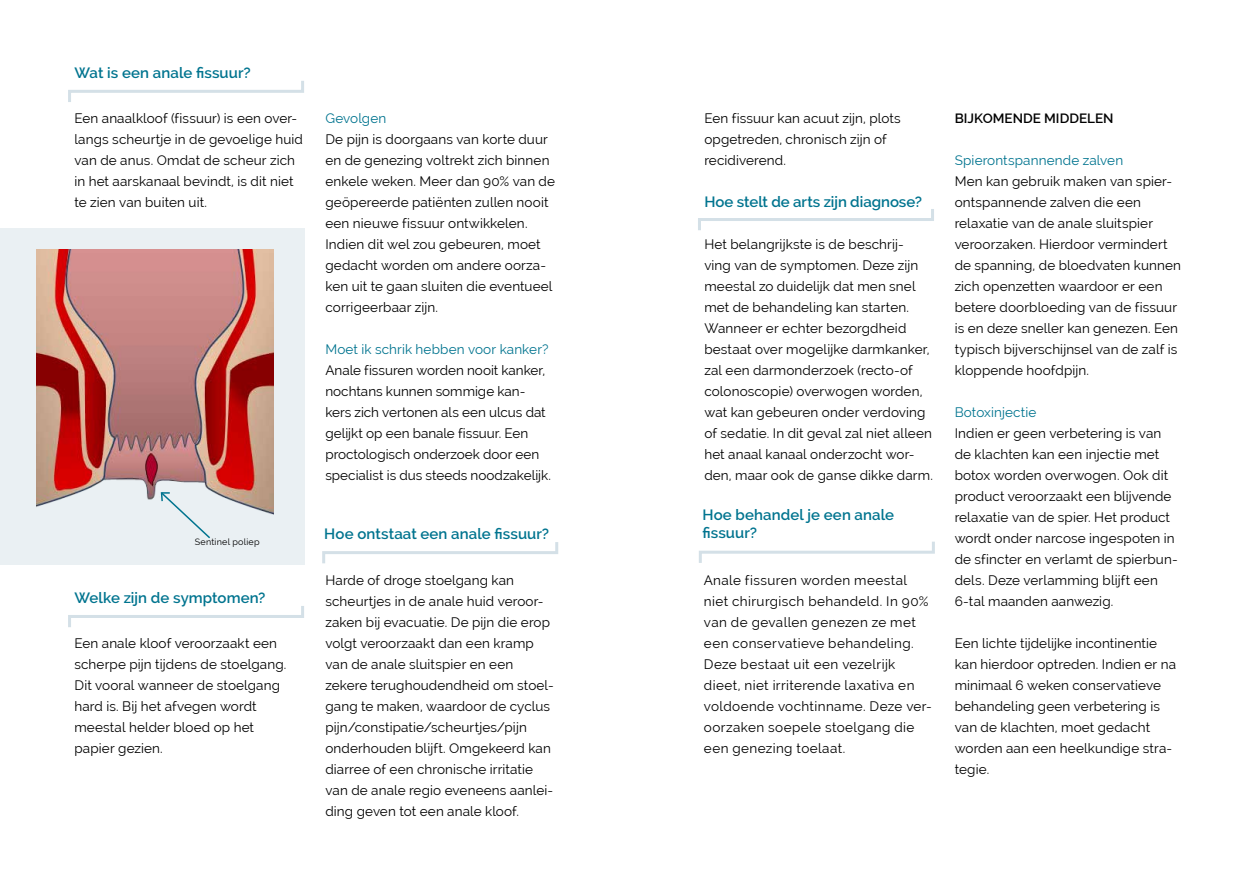
<style>
.page{position:relative;width:1259px;height:893px;background:#fff}
.page>*{position:absolute;margin:0;border:0;box-sizing:border-box;transform-origin:0 0}
.t1{font:600 15px/18px "Raleway";letter-spacing:.005em;color:#00748f}
.t2{font:13.5px/21px "Raleway";letter-spacing:.01em;color:#000}
.t3{font:13.5px/21px "Raleway";letter-spacing:.03em;color:#000}
.t4{font:13.5px "Raleway";letter-spacing:.01em;color:#00748f}
.t5{font:600 13.5px "Raleway";letter-spacing:.005em;color:#000}
.t6{font:9px "Raleway";letter-spacing:.025em;color:#000}
</style>
<div class="page">
<svg style="left:322px;top:542px;width:237px;height:22px"></svg>
<svg style="left:698px;top:209px;width:236px;height:22px"></svg>
<svg style="left:699px;top:541px;width:236px;height:22px"></svg>
<div style="left:0;top:228px;width:304px;height:336px;background:#eaf0f3"></div>
<svg style="left:68px;top:81px;width:236px;height:21px"></svg>
<svg style="left:68px;top:606px;width:236px;height:21px"></svg>
<img style="left:37px;top:249px;width:237px;height:266px">
<svg style="left:159px;top:491px;width:53px;height:48px"></svg>
<p class="t1" style="left:74px;top:64px;width:178px">Wat is een anale fissuur?</p>
<p class="t2" style="left:74px;top:108px;width:230px">Een anaalkloof (fissuur) is een over&shy;langs scheurtje in de gevoelige huid van de anus. Omdat de scheur zich in het aarskanaal bevindt, is dit niet te zien van buiten uit.</p>
<p class="t6" style="left:195px;top:537px;width:66px">Sentinel poliep</p>
<p class="t1" style="left:74px;top:589px;width:193px">Welke zijn de symptomen?</p>
<p class="t2" style="left:74px;top:633px;width:213px">Een anale kloof veroorzaakt een scherpe pijn tijdens de stoelgang.<br>Dit vooral wanneer de stoelgang hard is. Bij het afvegen wordt meestal helder bloed op het papier gezien.</p>
<p class="t4" style="left:325px;top:110px;width:62px">Gevolgen</p>
<p class="t2" style="left:325px;top:129px;width:231px">De pijn is doorgaans van korte duur en de genezing voltrekt zich binnen enkele weken. Meer dan 90% van de geöpereerde patiënten zullen nooit een nieuwe fissuur ontwikkelen.<br>Indien dit wel zou gebeuren, moet gedacht worden om andere oorza&shy;ken uit te gaan sluiten die eventueel corrigeerbaar zijn.</p>
<p class="t4" style="left:325px;top:342px;width:225px">Moet ik schrik hebben voor kanker?</p>
<p class="t2" style="left:325px;top:360px;width:227px">Anale fissuren worden nooit kanker, nochtans kunnen sommige kan&shy;kers zich vertonen als een ulcus dat gelijkt op een banale fissuur. Een proctologisch onderzoek door een specialist is dus steeds noodzakelijk.</p>
<p class="t1" style="left:324px;top:524px;width:226px">Hoe ontstaat een anale fissuur?</p>
<p class="t2" style="left:325px;top:570px;width:230px">Harde of droge stoelgang kan scheurtjes in de anale huid veroor&shy;zaken bij evacuatie. De pijn die erop volgt veroorzaakt dan een kramp van de anale sluitspier en een zekere terughoudendheid om stoel&shy;gang te maken, waardoor de cyclus pijn/constipatie/scheurtjes/pijn onderhouden blijft. Omgekeerd kan diarree of een chronische irritatie van de anale regio eveneens aanlei&shy;ding geven tot een anale kloof.</p>
<p class="t2" style="left:704px;top:108px;width:198px">Een fissuur kan acuut zijn, plots opgetreden, chronisch zijn of recidiverend.</p>
<p class="t1" style="left:704px;top:193px;width:219px">Hoe stelt de arts zijn diagnose?</p>
<p class="t2" style="left:704px;top:234px;width:230px">Het belangrijkste is de beschrij&shy;ving van de symptomen. Deze zijn meestal zo duidelijk dat men snel met de behandeling kan starten.<br>Wanneer er echter bezorgdheid bestaat over mogelijke darmkanker, zal een darmonderzoek (recto-of colonoscopie) overwogen worden, wat kan gebeuren onder verdoving of sedatie. In dit geval zal niet alleen het anaal kanaal onderzocht wor&shy;den, maar ook de ganse dikke darm.</p>
<p class="t1" style="left:702px;top:506px;width:193px">Hoe behandel je een anale fissuur?</p>
<p class="t3" style="left:704px;top:570px;width:230px">Anale fissuren worden meestal niet chirurgisch behandeld. In 90% van de gevallen genezen ze met een conservatieve behandeling.<br>Deze bestaat uit een vezelrijk dieet, niet irriterende laxativa en voldoende vochtinname. Deze ver&shy;oorzaken soepele stoelgang die een genezing toelaat.</p>
<p class="t5" style="left:954px;top:111px;width:160px">BIJKOMENDE MIDDELEN</p>
<p class="t4" style="left:954px;top:152px;width:170px">Spierontspannende zalven</p>
<p class="t2" style="left:954px;top:171px;width:228px">Men kan gebruik maken van spier&shy;ontspannende zalven die een relaxatie van de anale sluitspier veroorzaken. Hierdoor vermindert de spanning, de bloedvaten kunnen zich openzetten waardoor er een betere doorbloeding van de fissuur is en deze sneller kan genezen. Een typisch bijverschijnsel van de zalf is kloppende hoofdpijn.</p>
<p class="t4" style="left:954px;top:405px;width:83px">Botoxinjectie</p>
<p class="t2" style="left:954px;top:423px;width:225px">Indien er geen verbetering is van de klachten kan een injectie met botox worden overwogen. Ook dit product veroorzaakt een blijvende relaxatie van de spier. Het product wordt onder narcose ingespoten in de sfincter en verlamt de spierbun&shy;dels. Deze verlamming blijft een<br>6-tal maanden aanwezig.</p>
<p class="t2" style="left:954px;top:633px;width:223px">Een lichte tijdelijke incontinentie kan hierdoor optreden. Indien er na minimaal 6 weken conservatieve behandeling geen verbetering is van de klachten, moet gedacht worden aan een heelkundige stra&shy;tegie.</p>
</div>
